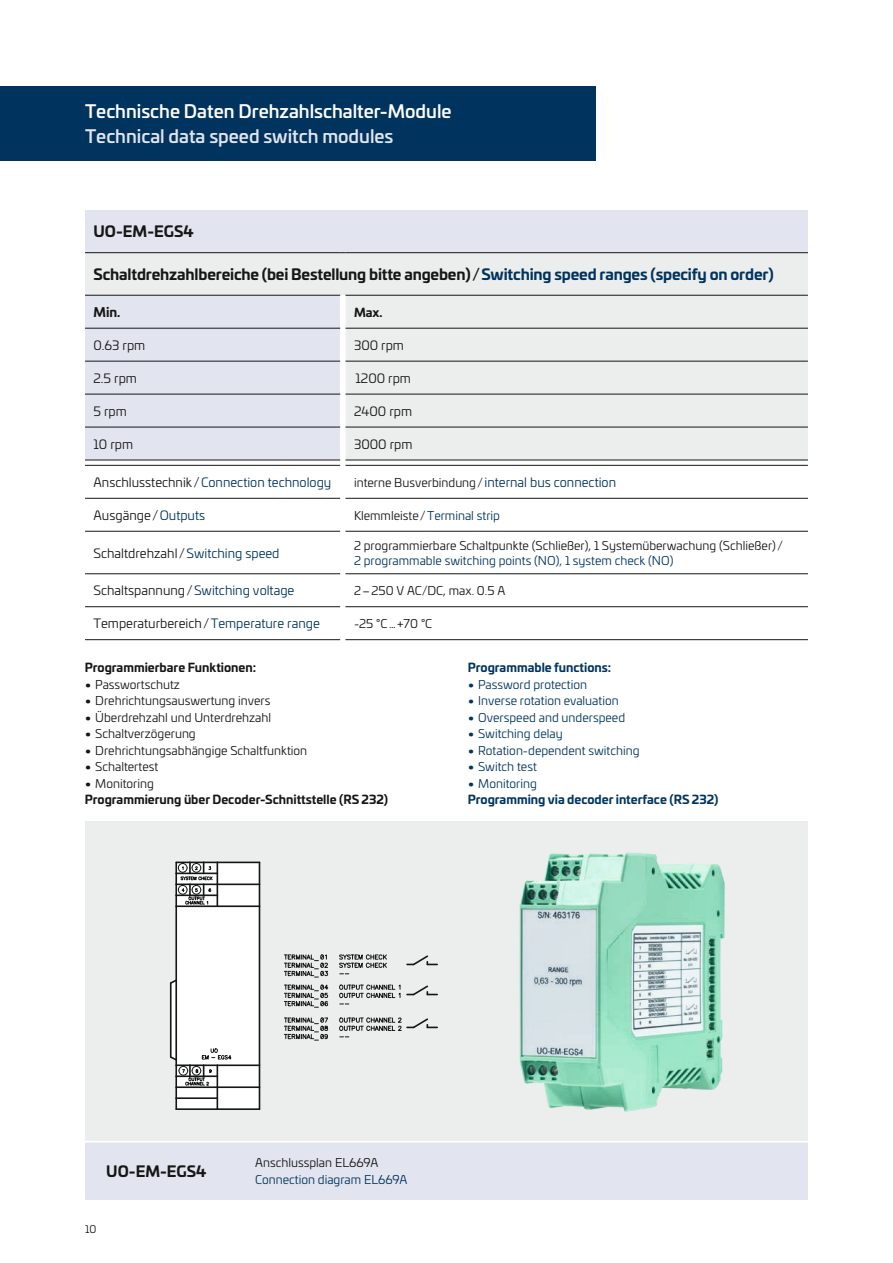
<style>
.page{position:relative;width:893px;height:1263px;background:#fff}
.page>*{position:absolute;margin:0;border:0;box-sizing:border-box;transform-origin:0 0}
.t1{font:500 18px "Univia Pro";color:#fff}
.t2{font:500 18px "Univia Pro";color:#e2e5ef}
.t3{font:700 15px "Univia Pro";letter-spacing:-.01em;color:#151616}
.t4{font:12.75px "Univia Pro";color:#151616}
.t5{font:12.75px "Univia Pro";color:#00345f}
.t6{font:700 12.75px "Univia Pro";color:#151616}
.t7{font:12px "Univia Pro";color:#151616}
.t8{font:12px "Univia Pro";color:#00345f}
.t9{font:700 12px/16.5px "Univia Pro";color:#151616}
.t10{font:700 12px/16.5px "Univia Pro";color:#00345f}
.t11{font:10.5px "Univia Pro";color:#151616}
.s1{color:#00345f}
.s2{color:#151616}
.s3{font-size:12.75px;color:#00345f}
.s4{font-weight:700}
.s5{font-weight:400}
</style>
<div class="page">
<div style="left:0;top:86px;width:595px;height:75px;background:#00345f"></div>
<div style="left:85px;top:1142px;width:723px;height:58px;background:#e2e5ef"></div>
<div style="left:85px;top:821px;width:723px;height:321px;background:#eceded"></div>
<hr style="left:82px;top:1141px;width:733px;height:1px;background:#fff">
<div style="left:176px;top:862px;width:84px;height:247px;background:#fff"></div>
<hr style="left:175px;top:906px;width:2px;height:74px;background:#151616">
<svg style="left:259px;top:1065px;width:1px;height:44px"></svg>
<svg style="left:259px;top:862px;width:1px;height:44px"></svg>
<hr style="left:259px;top:906px;width:1px;height:159px;background:#151616">
<hr style="left:217px;top:1108px;width:42px;height:2px;background:#151616">
<hr style="left:217px;top:1064px;width:42px;height:2px;background:#151616">
<hr style="left:217px;top:883px;width:42px;height:2px;background:#151616">
<hr style="left:217px;top:861px;width:42px;height:2px;background:#151616">
<hr style="left:217px;top:1086px;width:42px;height:2px;background:#151616">
<hr style="left:217px;top:905px;width:42px;height:2px;background:#151616">
<hr style="left:176px;top:1108px;width:41px;height:2px;background:#151616">
<svg style="left:407px;top:955px;width:30px;height:11px"></svg>
<svg style="left:169px;top:978px;width:63px;height:131px"></svg>
<hr style="left:176px;top:905px;width:41px;height:2px;background:#151616">
<svg style="left:175px;top:861px;width:43px;height:45px"></svg>
<svg style="left:407px;top:985px;width:30px;height:11px"></svg>
<svg style="left:284px;top:1017px;width:44px;height:24px"></svg>
<svg style="left:339px;top:1017px;width:98px;height:20px"></svg>
<svg style="left:339px;top:984px;width:62px;height:21px"></svg>
<svg style="left:284px;top:954px;width:44px;height:54px"></svg>
<svg style="left:339px;top:954px;width:48px;height:20px"></svg>
<img style="left:519px;top:852px;width:206px;height:260px">
<div style="left:85px;top:210px;width:723px;height:43px;background:#e2e5ef"></div>
<div style="left:85px;top:253px;width:723px;height:42px;background:#eceded"></div>
<svg style="left:85px;top:295px;width:723px;height:345px"></svg>
<hr style="left:85px;top:328px;width:255px;height:1px;background:#151616">
<hr style="left:85px;top:361px;width:255px;height:1px;background:#151616">
<hr style="left:85px;top:394px;width:255px;height:1px;background:#151616">
<hr style="left:85px;top:427px;width:255px;height:1px;background:#151616">
<hr style="left:85px;top:460px;width:255px;height:1px;background:#151616">
<hr style="left:85px;top:465px;width:255px;height:1px;background:#151616">
<hr style="left:85px;top:498px;width:255px;height:1px;background:#151616">
<hr style="left:85px;top:573px;width:255px;height:1px;background:#151616">
<hr style="left:85px;top:606px;width:255px;height:1px;background:#151616">
<hr style="left:85px;top:639px;width:255px;height:1px;background:#151616">
<hr style="left:85px;top:531px;width:255px;height:1px;background:#151616">
<hr style="left:345px;top:531px;width:463px;height:1px;background:#151616">
<hr style="left:345px;top:573px;width:463px;height:1px;background:#151616">
<hr style="left:345px;top:606px;width:463px;height:1px;background:#151616">
<hr style="left:345px;top:639px;width:463px;height:1px;background:#151616">
<hr style="left:345px;top:328px;width:463px;height:1px;background:#151616">
<hr style="left:345px;top:361px;width:463px;height:1px;background:#151616">
<hr style="left:345px;top:394px;width:463px;height:1px;background:#151616">
<hr style="left:345px;top:427px;width:463px;height:1px;background:#151616">
<hr style="left:345px;top:460px;width:463px;height:1px;background:#151616">
<hr style="left:345px;top:465px;width:463px;height:1px;background:#151616">
<hr style="left:345px;top:498px;width:463px;height:1px;background:#151616">
<hr style="left:85px;top:252px;width:255px;height:1px;background:#151616">
<hr style="left:345px;top:252px;width:463px;height:1px;background:#151616">
<hr style="left:85px;top:295px;width:255px;height:1px;background:#151616">
<hr style="left:345px;top:295px;width:463px;height:1px;background:#151616">
<h1 class="t1" style="left:85px;top:98px;width:368px">Technische Daten Drehzahlschalter-Module</h1>
<h1 class="t2" style="left:85px;top:122px;width:310px">Technical data speed switch modules</h1>
<p class="t3" style="left:94px;top:220px;width:102px">UO-EM-EGS4</p>
<p class="t3" style="left:94px;top:262px;width:682px">Schaltdrehzahlbereiche (bei Bestellung bitte angeben)/<span class="s1">Switching speed ranges (specify on order)</span></p>
<p class="t6" style="left:94px;top:302px;width:28px">Min.</p>
<p class="t9" style="left:354px;top:303px;width:30px">Max.</p>
<p class="t4" style="left:94px;top:336px;width:53px">0.63 rpm</p>
<p class="t4" style="left:354px;top:336px;width:51px">300 rpm</p>
<p class="t4" style="left:94px;top:369px;width:45px">2.5 rpm</p>
<p class="t4" style="left:356px;top:369px;width:57px">1200 rpm</p>
<p class="t4" style="left:94px;top:402px;width:35px">5 rpm</p>
<p class="t4" style="left:354px;top:402px;width:60px">2400 rpm</p>
<p class="t4" style="left:94px;top:435px;width:41px">10 rpm</p>
<p class="t4" style="left:354px;top:435px;width:60px">3000 rpm</p>
<p class="t5" style="left:94px;top:473px;width:239px"><span class="s2">Anschlusstechnik /</span>Connection technology</p>
<p class="t7" style="left:354px;top:474px;width:264px">interne Busverbindung/ <span class="s3">internal bus connection</span></p>
<p class="t4" style="left:94px;top:506px;width:113px">Ausgänge/<span class="s1">Outputs</span></p>
<p class="t8" style="left:354px;top:506px;width:147px"><span class="s2">Klemmleiste/</span>Terminal strip</p>
<p class="t4" style="left:94px;top:544px;width:187px">Schaltdrehzahl /<span class="s1">Switching speed</span></p>
<p class="t7" style="left:354px;top:537px;width:430px">2 programmierbare Schaltpunkte (Schließer), 1 Systemüberwachung (Schließer) /</p>
<p class="t8" style="left:354px;top:552px;width:321px">2 programmable switching points (NO), 1 system check (NO)</p>
<p class="t5" style="left:94px;top:581px;width:202px"><span class="s2">Schaltspannung/</span>Switching voltage</p>
<p class="t7" style="left:354px;top:582px;width:153px">2–250 V AC/DC, max. 0.5 A</p>
<p class="t4" style="left:94px;top:614px;width:228px">Temperaturbereich/<span class="s1">Temperature range</span></p>
<p class="t7" style="left:354px;top:615px;width:80px">-25 °C…+70 °C</p>
<p class="t9" style="left:85px;top:658px;width:173px">Programmierbare Funktionen:</p>
<p class="t7" style="left:85px;top:676px;width:97px"><span class="s4">•</span> Passwortschutz</p>
<p class="t7" style="left:85px;top:692px;width:187px"><span class="s4">•</span> Drehrichtungsauswertung invers</p>
<p class="t7" style="left:85px;top:709px;width:188px"><span class="s4">•</span> Überdrehzahl und Unterdrehzahl</p>
<p class="t7" style="left:85px;top:725px;width:113px"><span class="s4">•</span> Schaltverzögerung</p>
<p class="t7" style="left:85px;top:742px;width:224px"><span class="s4">•</span> Drehrichtungsabhängige Schaltfunktion</p>
<p class="t7" style="left:85px;top:758px;width:75px"><span class="s4">•</span> Schaltertest</p>
<p class="t9" style="left:85px;top:774px;width:305px">• <span class="s5">Monitoring<br></span>Programmierung über Decoder-Schnittstelle (RS 232)</p>
<p class="t10" style="left:468px;top:658px;width:145px">Programmable functions:</p>
<p class="t8" style="left:468px;top:676px;width:121px"><span class="s4">•</span> Password protection</p>
<p class="t8" style="left:468px;top:692px;width:153px"><span class="s4">•</span> Inverse rotation evaluation</p>
<p class="t8" style="left:468px;top:709px;width:159px"><span class="s4">•</span> Overspeed and underspeed</p>
<p class="t8" style="left:468px;top:725px;width:96px"><span class="s4">•</span> Switching delay</p>
<p class="t8" style="left:468px;top:742px;width:173px"><span class="s4">•</span> Rotation-dependent switching</p>
<p class="t8" style="left:468px;top:758px;width:71px"><span class="s4">•</span> Switch test</p>
<p class="t10" style="left:468px;top:774px;width:252px">• <span class="s5">Monitoring<br></span>Programming via decoder interface (RS 232)</p>
<p class="t3" style="left:106px;top:1160px;width:102px">UO-EM-EGS4</p>
<p class="t11" style="left:85px;top:1221px;width:13px">10</p>
<p class="t7" style="left:255px;top:1154px;width:125px">Anschlussplan EL669A</p>
<p class="t8" style="left:255px;top:1171px;width:154px">Connection diagram EL669A</p>
</div>
